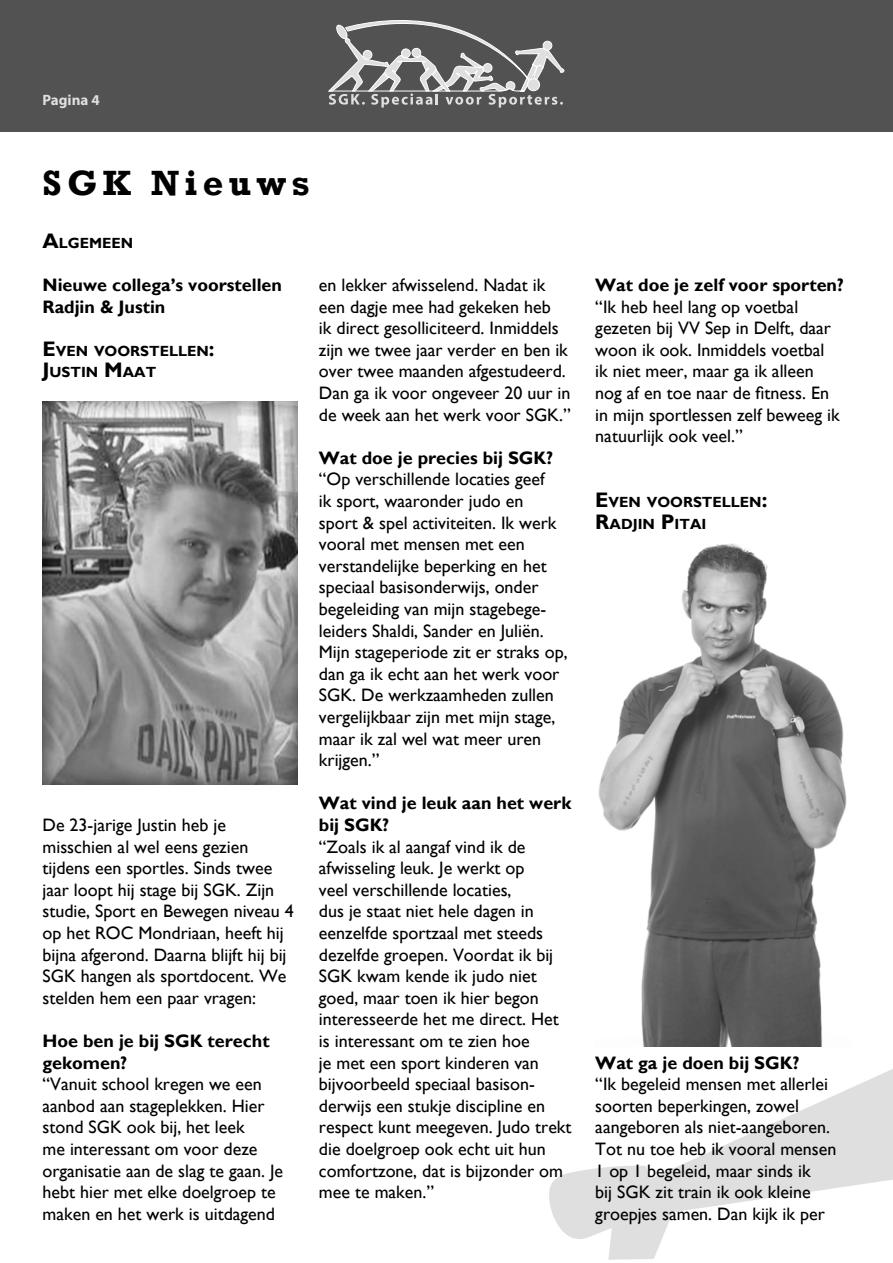
<style>
.page{position:relative;width:893px;height:1263px;background:#fff}
.page>*{position:absolute;margin:0;border:0;box-sizing:border-box;transform-origin:0 0}
.t1{font:700 36px "Rockwell";letter-spacing:.15em;color:#000}
.t2{font:18px/21.6px "Gill Sans";color:#000}
.t3{font:700 18px/21.6px "Gill Sans";color:#000}
.t4{font:700 15px "Myriad Pro";color:#dfdfdf}
.t5{font:700 14.7px/21.6px "Gill Sans";color:#000}
.s1{font-size:21px}
</style>
<div class="page">
<svg style="left:549px;top:1046px;width:344px;height:214px"></svg>
<div style="left:0;top:0;width:893px;height:132px;background:#525252"></div>
<img style="left:43px;top:402px;width:255px;height:382px">
<img style="left:598px;top:543px;width:249px;height:503px">
<svg style="left:328px;top:20px;width:237px;height:88px"></svg>
<p class="t4" style="left:43px;top:94px;width:59px">Pagina 4</p>
<h1 class="t1" style="left:43px;top:161px;width:269px">SGK Nieuws</h1>
<p class="t5" style="left:43px;top:232px;width:92px"><span class="s1">A</span>LGEMEEN</p>
<p class="t3" style="left:43px;top:274px;width:241px">Nieuwe collega’s voorstellen<br>Radjin &amp; Justin</p>
<p class="t5" style="left:43px;top:340px;width:174px"><span class="s1">E</span>VEN VOORSTELLEN<span class="s1">:<br>J</span>USTIN <span class="s1">M</span>AAT</p>
<p class="t2" style="left:43px;top:814px;width:253px">De 23-jarige Justin heb je misschien al wel eens gezien tijdens een sportles. Sinds twee jaar loopt hij stage bij SGK. Zijn studie, Sport en Bewegen niveau 4 op het ROC Mondriaan, heeft hij bijna afgerond. Daarna blijft hij bij<br>SGK hangen als sportdocent. We stelden hem een paar vragen:</p>
<p class="t3" style="left:43px;top:1030px;width:229px">Hoe ben je bij SGK terecht gekomen?</p>
<p class="t2" style="left:43px;top:1073px;width:242px">“Vanuit school kregen we een aanbod aan stageplekken. Hier stond SGK ook bij, het leek<br>me interessant om voor deze organisatie aan de slag te gaan. Je hebt hier met elke doelgroep te maken en het werk is uitdagend</p>
<p class="t2" style="left:319px;top:274px;width:253px">en lekker afwisselend. Nadat ik een dagje mee had gekeken heb<br>ik direct gesolliciteerd. Inmiddels zijn we twee jaar verder en ben ik over twee maanden afgestudeerd.<br>Dan ga ik voor ongeveer 20 uur in de week aan het werk voor SGK.”</p>
<p class="t3" style="left:319px;top:447px;width:236px">Wat doe je precies bij SGK?</p>
<p class="t2" style="left:319px;top:468px;width:250px">“Op verschillende locaties geef<br>ik sport, waaronder judo en<br>sport &amp; spel activiteiten. Ik werk vooral met mensen met een verstandelijke beperking en het speciaal basisonderwijs, onder begeleiding van mijn stagebege&shy;leiders Shaldi, Sander en Juliën.<br>Mijn stageperiode zit er straks op, dan ga ik echt aan het werk voor<br>SGK. De werkzaamheden zullen vergelijkbaar zijn met mijn stage, maar ik zal wel wat meer uren krijgen.”</p>
<p class="t3" style="left:319px;top:792px;width:254px">Wat vind je leuk aan het werk bij SGK?</p>
<p class="t2" style="left:319px;top:835px;width:254px">“Zoals ik al aangaf vind ik de afwisseling leuk. Je werkt op<br>veel verschillende locaties,<br>dus je staat niet hele dagen in eenzelfde sportzaal met steeds dezelfde groepen. Voordat ik bij<br>SGK kwam kende ik judo niet goed, maar toen ik hier begon interesseerde het me direct. Het is interessant om te zien hoe<br>je met een sport kinderen van bijvoorbeeld speciaal basison&shy;derwijs een stukje discipline en respect kunt meegeven. Judo trekt die doelgroep ook echt uit hun comfortzone, dat is bijzonder om mee te maken.”</p>
<p class="t3" style="left:595px;top:274px;width:250px">Wat doe je zelf voor sporten?</p>
<p class="t2" style="left:595px;top:295px;width:246px">“Ik heb heel lang op voetbal gezeten bij VV Sep in Delft, daar woon ik ook. Inmiddels voetbal ik niet meer, maar ga ik alleen nog af en toe naar de fitness. En in mijn sportlessen zelf beweeg ik natuurlijk ook veel.”</p>
<p class="t5" style="left:595px;top:491px;width:174px"><span class="s1">E</span>VEN VOORSTELLEN<span class="s1">:<br>R</span>ADJIN <span class="s1">P</span>ITAI</p>
<p class="t3" style="left:595px;top:1051px;width:206px">Wat ga je doen bij SGK?</p>
<p class="t2" style="left:595px;top:1073px;width:243px">“Ik begeleid mensen met allerlei soorten beperkingen, zowel aangeboren als niet-aangeboren.<br>Tot nu toe heb ik vooral mensen<br>1 op 1 begeleid, maar sinds ik<br>bij SGK zit train ik ook kleine groepjes samen. Dan kijk ik per</p>
</div>
